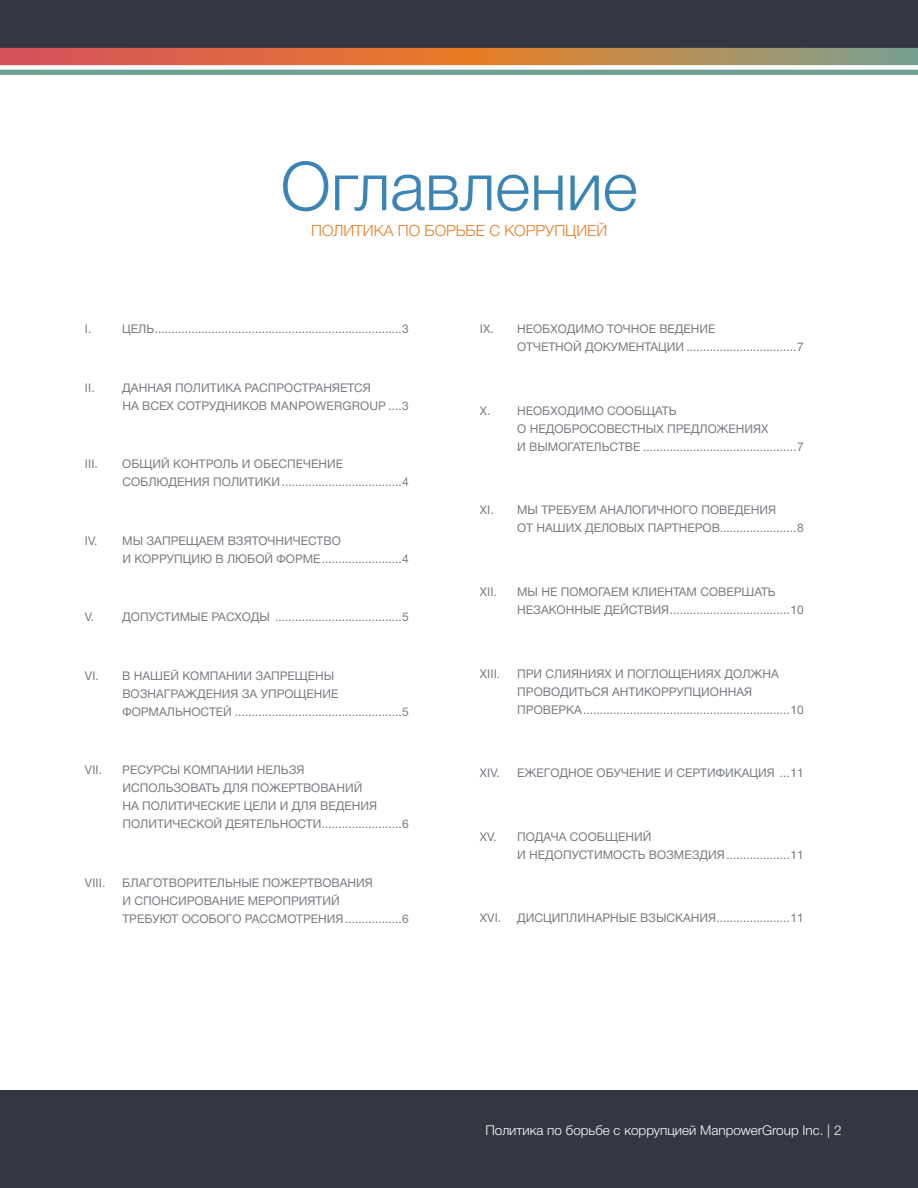
<style>
.page{position:relative;width:918px;height:1188px;background:#343741}
.page>*{position:absolute;margin:0;border:0;box-sizing:border-box;transform-origin:0 0}
.t1{font:300 67.5px "Helvetica Neue Cyr";color:#3a84b6}
.t2{font:300 15.45px "Helvetica Neue Cyr";color:#e77c22}
.t3{font:300 13.5px "Helvetica Neue Cyr";color:#fff}
.t4{font:12px/18px "Helvetica Neue Cyr";color:#797d82}
</style>
<div class="page">
<div style="left:0;top:54px;width:918px;height:1036px;background:#fff"></div>
<svg style="left:0;top:48px;width:918px;height:17px;background:#c77a4f"></svg>
<svg style="left:0;top:70px;width:918px;height:5px;background:#75a398"></svg>
<h1 class="t1" style="left:281px;top:149px;width:359px">Оглавление</h1>
<p class="t2" style="left:311px;top:222px;width:298px">Политика по борьбе с корруп цией</p>
<p class="t4" style="left:85px;top:320px;width:8px">I.</p>
<p class="t4" style="left:122px;top:320px;width:288px">ЦЕЛЬ..........................................................................3</p>
<p class="t4" style="left:122px;top:379px;width:288px;text-indent:-38px">II. ДАННАЯ ПОЛИТИКА РАСПРОСТРАНЯЕТСЯ<br>НА ВСЕХ СОТРУДНИКОВ MANPOWERGROUP ....3</p>
<p class="t4" style="left:85px;top:455px;width:15px">III.</p>
<p class="t4" style="left:122px;top:455px;width:288px">ОБЩИЙ КОНТРОЛЬ И ОБЕСПЕЧЕНИЕ<br>СОБЛЮДЕНИЯ ПОЛИТИКИ....................................4</p>
<p class="t4" style="left:122px;top:532px;width:288px;text-indent:-38px">IV. МЫ ЗАПРЕЩАЕМ ВЗЯТОЧНИЧЕСТВО<br>И КОРРУПЦИЮ В ЛЮБОЙ ФОРМЕ........................4</p>
<p class="t4" style="left:85px;top:608px;width:325px">V. ДОПУСТИМЫЕ РАСХОДЫ ......................................5</p>
<p class="t4" style="left:122px;top:667px;width:288px;text-indent:-38px">VI. В НАШЕЙ КОМ ПАНИИ ЗАПРЕЩЕНЫ<br>ВОЗНАГРАЖДЕНИЯ ЗА УПРОЩЕНИЕ<br>ФОРМАЛЬНОСТЕЙ ..................................................5</p>
<p class="t4" style="left:85px;top:761px;width:19px">VII.</p>
<p class="t4" style="left:122px;top:761px;width:288px">РЕСУРСЫ КОМ ПАНИИ НЕЛЬЗЯ<br>ИСПОЛЬЗОВАТЬ ДЛЯ ПОЖЕРТВОВАНИЙ<br>НА ПОЛИТИЧЕСКИЕ ЦЕЛИ И ДЛЯ ВЕДЕНИЯ ПОЛИТИЧЕСКОЙ ДЕЯТЕЛЬНОСТИ........................6</p>
<p class="t4" style="left:85px;top:874px;width:22px">VIII.</p>
<p class="t4" style="left:122px;top:874px;width:288px">БЛАГОТВОРИТЕЛЬНЫЕ ПОЖЕРТВОВАНИЯ<br>И СПОНСИРОВАНИЕ М ЕРОПРИЯТИЙ<br>ТРЕБУЮТ ОСОБОГО РАССМОТРЕНИЯ.................6</p>
<p class="t4" style="left:517px;top:320px;width:288px;text-indent:-38px">IX. Н ЕОБХОДИМО ТОЧНОЕ ВЕДЕНИЕ<br>ОТЧЕТНОЙ ДОКУМЕНТАЦИИ .................................7</p>
<p class="t4" style="left:517px;top:402px;width:288px;text-indent:-38px">X. Н ЕОБХОДИМ О СООБЩАТЬ<br>О НЕДОБРОСОВЕСТНЫХ ПРЕДЛОЖЕНИЯХ<br>И ВЫМОГАТЕЛЬСТВЕ ..............................................7</p>
<p class="t4" style="left:517px;top:501px;width:288px;text-indent:-38px">XI. МЫ ТРЕБУЕМ АНАЛОГИЧНОГО ПОВЕДЕНИЯ<br>ОТ НАШИХ ДЕЛОВЫХ ПАРТНЕРОВ.......................8</p>
<p class="t4" style="left:480px;top:583px;width:19px">XII.</p>
<p class="t4" style="left:517px;top:583px;width:288px">МЫ НЕ ПОМОГАЕМ КЛИЕНТАМ СОВЕРШАТЬ<br>НЕЗАКОННЫЕ ДЕЙСТВИЯ....................................10</p>
<p class="t4" style="left:480px;top:664px;width:22px">XIII.</p>
<p class="t4" style="left:517px;top:664px;width:288px">П РИ СЛИЯНИЯХ И ПОГЛОЩЕНИЯХ ДОЛЖНА<br>ПРОВОДИТЬСЯ АНТИКОРРУПЦИОННАЯ<br>ПРОВЕРКА..............................................................10</p>
<p class="t4" style="left:480px;top:764px;width:21px">XIV.</p>
<p class="t4" style="left:517px;top:764px;width:288px">ЕЖЕГОДНОЕ ОБУЧЕНИЕ И СЕРТИФИКАЦИЯ ...11</p>
<p class="t4" style="left:517px;top:828px;width:288px;text-indent:-38px">XV. П ОДАЧА СООБЩЕНИЙ<br>И НЕДОПУСТИМОСТЬ ВОЗМЕЗДИЯ...................11</p>
<p class="t4" style="left:480px;top:909px;width:23px">XVI.</p>
<p class="t4" style="left:517px;top:909px;width:288px">ДИСЦИПЛИНАРНЫЕ ВЗЫСКАНИЯ......................11</p>
<p class="t3" style="left:485px;top:1123px;width:358px">Политика по борьбе с коррупцией ManpowerGroup Inc. | 2</p>
</div>
